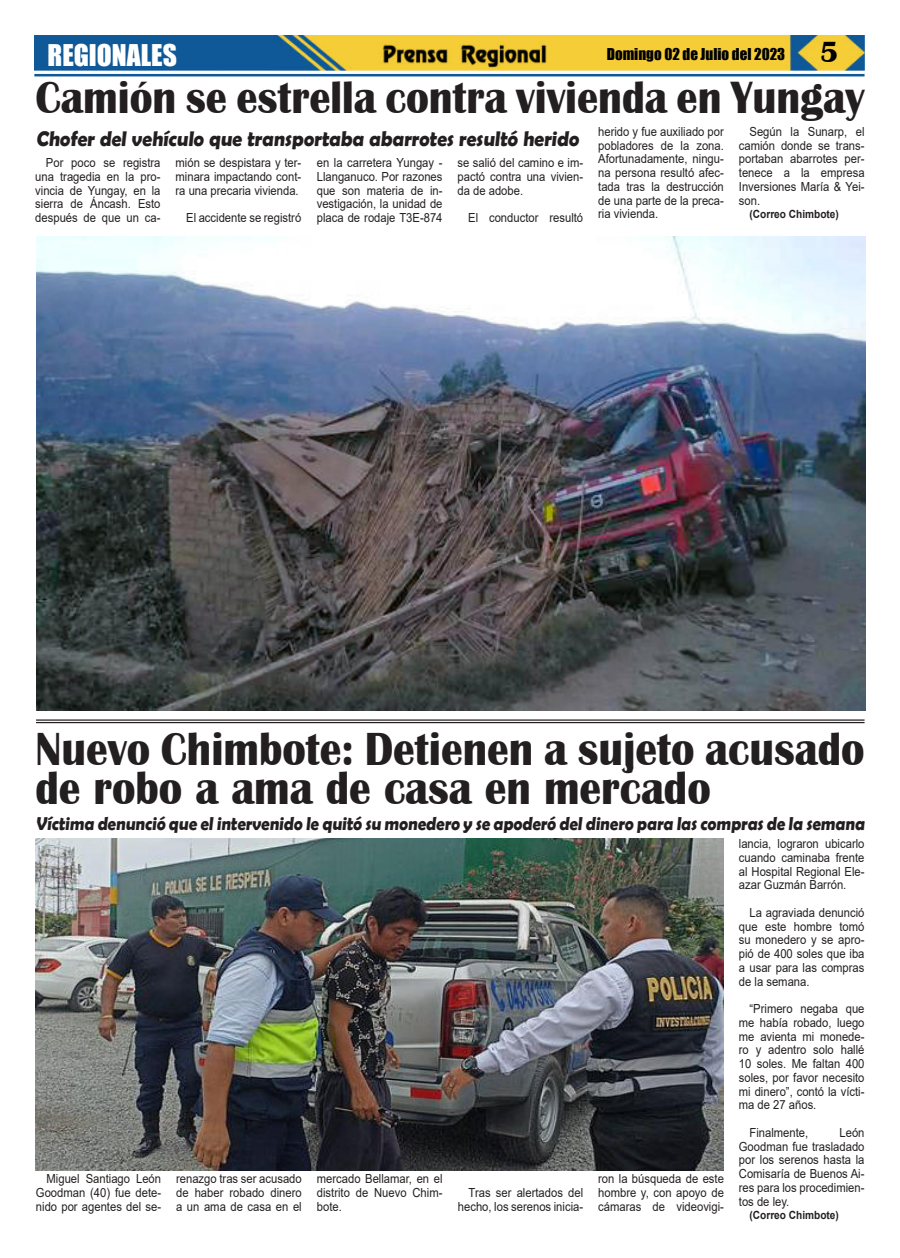
<style>
.page{position:relative;width:900px;height:1258px;background:#fff}
.page>*{position:absolute;margin:0;border:0;box-sizing:border-box;transform-origin:0 0}
.t1{font:700 47.75px/38.8px "Britannic";color:#231f20;scale:.91 1}
.t2{font:700 46.5px "Britannic";color:#231f20;scale:.91 1}
.t3{font:27.5px "Impact";color:#fff}
.t4{font:700 21.25px "Berlin Sans FB Demi";color:#231f20;scale:.93 1}
.t5{font:700 18.75px "Berlin Sans FB Demi";color:#231f20;scale:.9 1}
.t6{font:15px "Impact";color:#000}
.t7{font:12.5px/13.8px "Arial";color:#231f20;text-align:justify;scale:.9 1}
.t8{font:700 11.25px "Arial";color:#231f20;scale:.9 1}
.s1{font-family:"Britannic";font-weight:700;font-size:30px}
</style>
<div class="page">
<img style="left:34px;top:35px;width:831px;height:36px">
<hr style="left:34px;top:74px;width:831px;height:2px;background:#0f5998">
<img style="left:380px;top:41px;width:169px;height:27px">
<img style="left:36px;top:236px;width:830px;height:474px">
<hr style="left:36px;top:719px;width:829px;height:2px;background:#231f20">
<hr style="left:36px;top:722px;width:829px;height:1px;background:#231f20">
<img style="left:35px;top:839px;width:689px;height:331px">
<h3 class="t3" style="left:48px;top:40px;width:131px">REGIONALES</h3>
<p class="t6" style="left:607px;top:48px;width:233px">Domingo 02 de Julio del 2023 <span class="s1">5</span></p>
<h2 class="t2" style="left:35px;top:74px;width:913px">Camión se estrella contra vivienda en Yungay</h2>
<p class="t7" style="left:35px;top:157px;width:141px;text-indent:11px">Por poco se registra una tragedia en la pro&shy;vincia de Yungay, en la sierra de Áncash. Esto después de que un ca-</p>
<p class="t7" style="left:176px;top:157px;width:141px">mión se despistara y ter&shy;minara impactando cont&shy;ra una precaria vivienda.</p>
<p class="t7" style="left:598px;top:126px;width:141px">herido y fue auxiliado por pobladores de la zona.<br>Afortunadamente, ningu&shy;na persona resultó afec&shy;tada tras la destrucción de una parte de la preca&shy;ria vivienda.</p>
<p class="t7" style="left:739px;top:126px;width:141px;text-indent:11px">Según la Sunarp, el camión donde se trans&shy;portaban abarrotes per&shy;tenece a la empresa Inversiones María &amp; Yei&shy;son.</p>
<h3 class="t4" style="left:36px;top:127px;width:588px">Chofer del vehículo que transportaba abarrotes resultó herido</h3>
<p class="t7" style="left:458px;top:157px;width:141px">se salió del camino e im&shy;pactó contra una vivien&shy;da de adobe.</p>
<p class="t7" style="left:468px;top:212px;width:129px">El conductor resultó</p>
<p class="t7" style="left:317px;top:157px;width:141px">en la carretera Yungay - Llanganuco. Por razones que son materia de in&shy;vestigación, la unidad de placa de rodaje T3E-874</p>
<p class="t8" style="left:750px;top:210px;width:101px">(Correo Chimbote)</p>
<p class="t7" style="left:186px;top:212px;width:129px">El accidente se registró</p>
<h1 class="t1" style="left:35px;top:730px;width:913px">Nuevo Chimbote: Detienen a sujeto acusado de robo a ama de casa en mercado</h1>
<h3 class="t5" style="left:36px;top:812px;width:925px">Víctima denunció que el intervenido le quitó su monedero y se apoderó del dinero para las compras de la semana</h3>
<p class="t7" style="left:36px;top:1173px;width:141px;text-indent:11px">Miguel Santiago León Goodman (40) fue dete&shy;nido por agentes del se-</p>
<p class="t7" style="left:176px;top:1173px;width:141px">renazgo tras ser acusado de haber robado dinero a un ama de casa en el</p>
<p class="t7" style="left:317px;top:1173px;width:141px">mercado Bellamar, en el distrito de Nuevo Chim&shy;bote.</p>
<p class="t7" style="left:458px;top:1187px;width:141px;text-align:right">Tras ser alertados del hecho, los serenos inicia-</p>
<p class="t7" style="left:598px;top:1173px;width:141px">ron la búsqueda de este hombre y, con apoyo de cámaras de videovigi-</p>
<p class="t7" style="left:739px;top:838px;width:141px">lancia, lograron ubicarlo cuando caminaba frente al Hospital Regional Ele&shy;azar Guzmán Barrón.</p>
<p class="t7" style="left:739px;top:907px;width:141px;text-indent:11px">La agraviada denunció que este hombre tomó su monedero y se apro&shy;pió de 400 soles que iba a usar para las compras de la semana.</p>
<p class="t7" style="left:739px;top:1003px;width:141px;text-indent:11px">“Primero negaba que me había robado, luego me avienta mi monede&shy;ro y adentro solo hallé 10 soles. Me faltan 400 soles, por favor necesito mi dinero”, contó la vícti&shy;ma de 27 años.</p>
<p class="t7" style="left:750px;top:1127px;width:67px">Finalmente,</p>
<p class="t7" style="left:739px;top:1127px;width:141px;text-indent:101px">León Goodman fue trasladado por los serenos hasta la Comisaría de Buenos Ai&shy;res para los procedimien&shy;tos de ley.</p>
<p class="t8" style="left:750px;top:1211px;width:101px">(Correo Chimbote)</p>
</div>
